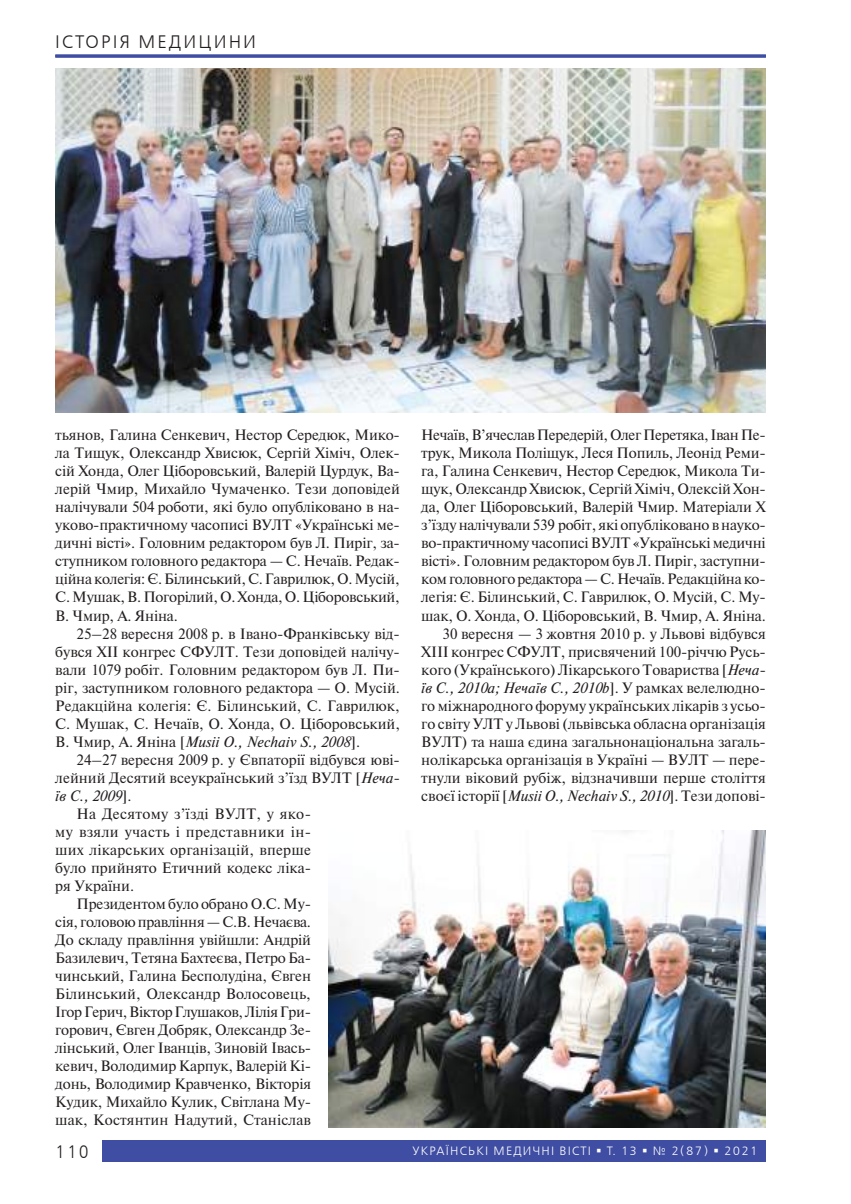
<style>
.page{position:relative;width:851px;height:1204px;background:#fff}
.page>*{position:absolute;margin:0;border:0;box-sizing:border-box;transform-origin:0 0}
.t1{font:18px "Free Set C";letter-spacing:.115em;color:#241f1f}
.t2{font:18px "Free Set C";letter-spacing:.115em;color:#241f1f;scale:.9 1}
.t3{font:15px/18px "Newton";letter-spacing:-.01em;color:#241f1f;text-align:justify}
.t4{font:15px "Newton";letter-spacing:.01em;color:#241f1f}
.t5{font:15px "Newton";letter-spacing:.025em;color:#241f1f}
.t6{font:15px "Newton";letter-spacing:.02em;color:#241f1f}
.t7{font:italic 15px "Newton";color:#241f1f}
.t8{font:12px "Free Set C";letter-spacing:.1em;color:#fff}
.s1{font-style:italic}
.s2{font-style:normal}
</style>
<div class="page">
<div style="left:102px;top:1140px;width:663px;height:21px;background:#3f4da2"></div>
<img style="left:55px;top:68px;width:710px;height:344px">
<img style="left:328px;top:830px;width:437px;height:297px">
<hr style="left:55px;top:55px;width:710px;height:3px;background:#3f4da2">
<p class="t1" style="left:55px;top:31px;width:202px">ІСТОРІЯ МЕДИЦИНИ</p>
<p class="t1" style="left:55px;top:31px;width:89px">РУБРИКА</p>
<p class="t3" style="left:55px;top:426px;width:346px">тьянов, Галина Сенкевич, Нестор Середюк, Мико&shy;ла Тищук, Олександр Хвисюк, Сергій Хіміч, Олек&shy;сій Хонда, Олег Ціборовський, Валерій Цурдук, Ва&shy;лерій Чмир, Михайло Чумаченко. Тези доповідей налічували 504 роботи, які було опубліковано в на&shy;уково-практичному часописі ВУЛТ «Українські ме&shy;дичні вісті». Головним редактором був Л. Пиріг, за&shy;ступником головного редактора — С. Нечаїв. Редак&shy;ційна колегія: Є. Білинський, С. Гаврилюк, О. Мусій, С. Мушак, В. Погорілий, О. Хонда, О. Ціборовський, В. Чмир, А. Яніна.</p>
<p class="t3" style="left:55px;top:624px;width:346px;text-indent:21px">25–28 вересня 2008 р. в Івано-Франківську від&shy;бувся ХІІ конгрес СФУЛТ. Тези доповідей налічу&shy;вали 1079 робіт. Головним редактором був Л. Пи&shy;ріг, заступником головного редактора — О. Мусій.<br>Редакційна колегія: Є. Білинський, С. Гаврилюк, С. Мушак, С. Нечаїв, О. Хонда, О. Ціборовський, В. Чмир, А. Яніна [<span class="s1">Musii O., Nechaiv S., 2008</span>].</p>
<p class="t3" style="left:77px;top:750px;width:325px">24–27 вересня 2009 р. у Євпаторії відбувся юві-</p>
<p class="t3" style="left:55px;top:768px;width:346px">лейний Десятий всеукраїнський з’їзд ВУЛТ [<span class="s1">Неча-</span></p>
<p class="t7" style="left:55px;top:786px;width:78px">їв С., 2009<span class="s2">].</span></p>
<p class="t6" style="left:77px;top:802px;width:236px">На Десятому з’їзді ВУЛТ, у яко-</p>
<p class="t5" style="left:55px;top:820px;width:257px">му взяли участь і представники ін-</p>
<p class="t4" style="left:55px;top:838px;width:257px">ших лікарських організацій, вперше</p>
<p class="t3" style="left:55px;top:858px;width:257px">було прийнято Етичний кодекс ліка-</p>
<p class="t3" style="left:55px;top:876px;width:80px">ря України.</p>
<p class="t3" style="left:77px;top:894px;width:236px">Президентом було обрано О.С. Му-</p>
<p class="t3" style="left:55px;top:912px;width:257px">сія, головою правління— С.В. Нечаєва.</p>
<p class="t3" style="left:55px;top:930px;width:257px">До складу правління увійшли: Андрій</p>
<p class="t3" style="left:55px;top:948px;width:257px">Базилевич, Тетяна Бахтеєва, Петро Ба-</p>
<p class="t3" style="left:55px;top:966px;width:257px">чинський, Галина Бесполудіна, Євген</p>
<p class="t4" style="left:55px;top:982px;width:257px">Білинський, Олександр Волосовець,</p>
<p class="t3" style="left:55px;top:1002px;width:257px">Ігор Герич, Віктор Глушаков, Лілія Гри-</p>
<p class="t3" style="left:55px;top:1020px;width:257px">горович, Євген Добряк, Олександр Зе-</p>
<p class="t3" style="left:55px;top:1038px;width:257px">лінський, Олег Іванців, Зиновій Івась-</p>
<p class="t3" style="left:55px;top:1056px;width:257px">кевич, Володимир Карпук, Валерій Кі-</p>
<p class="t3" style="left:55px;top:1074px;width:257px">донь, Володимир Кравченко, Вікторія</p>
<p class="t3" style="left:55px;top:1092px;width:257px">Кудик, Михайло Кулик, Світлана Му-</p>
<p class="t3" style="left:55px;top:1110px;width:257px">шак, Костянтин Надутий, Станіслав</p>
<p class="t3" style="left:421px;top:426px;width:346px;text-align:right">Нечаїв, В’ячеслав Передерій, Олег Перетяка, Іван Пе&shy;трук, Микола Поліщук, Леся Попиль, Леонід Реми&shy;га, Галина Сенкевич, Нестор Середюк, Микола Ти&shy;щук, Олександр Хвисюк, Сергій Хіміч, Олексій Хон&shy;да, Олег Ціборовський, Валерій Чмир. Матеріали Х з’їзду налічували 539 робіт, які опубліковано в науко&shy;во-практичному часописі ВУЛТ «Українські медичні вісті». Головним редактором був Л. Пиріг, заступни&shy;ком головного редактора — С. Нечаїв. Редакційна ко&shy;легія: Є. Білинський, С. Гаврилюк, О. Мусій, С. Му&shy;шак, О. Хонда, О. Ціборовський, В. Чмир, А. Яніна.<br>30 вересня — 3 жовтня 2010 р. у Львові відбувся ХІІІ конгрес СФУЛТ, присвячений 100-річчю Русь&shy;кого (Українського) Лікарського Товариства [<span class="s1">Неча&shy;їв С., 2010a; Нечаїв С., 2010b</span>]. У рамках велелюдно&shy;го міжнародного форуму українських лікарів з усьо&shy;го світу УЛТ у Львові (львівська обласна організація ВУЛТ) та наша єдина загальнонаціональна загаль&shy;нолікарська організація в Україні — ВУЛТ — пере&shy;тнули віковий рубіж, відзначивши перше століття своєї історії [<span class="s1">Musii O., Nechaiv S., 2010</span>]. Тези допові-</p>
<p class="t2" style="left:55px;top:1140px;width:39px">110</p>
<p class="t8" style="left:412px;top:1144px;width:346px">УКРАЇНСЬКІ МЕДИЧНІ ВІСТІ ▪ Т. 13 ▪ № 2(87) ▪ 2021</p>
</div>
